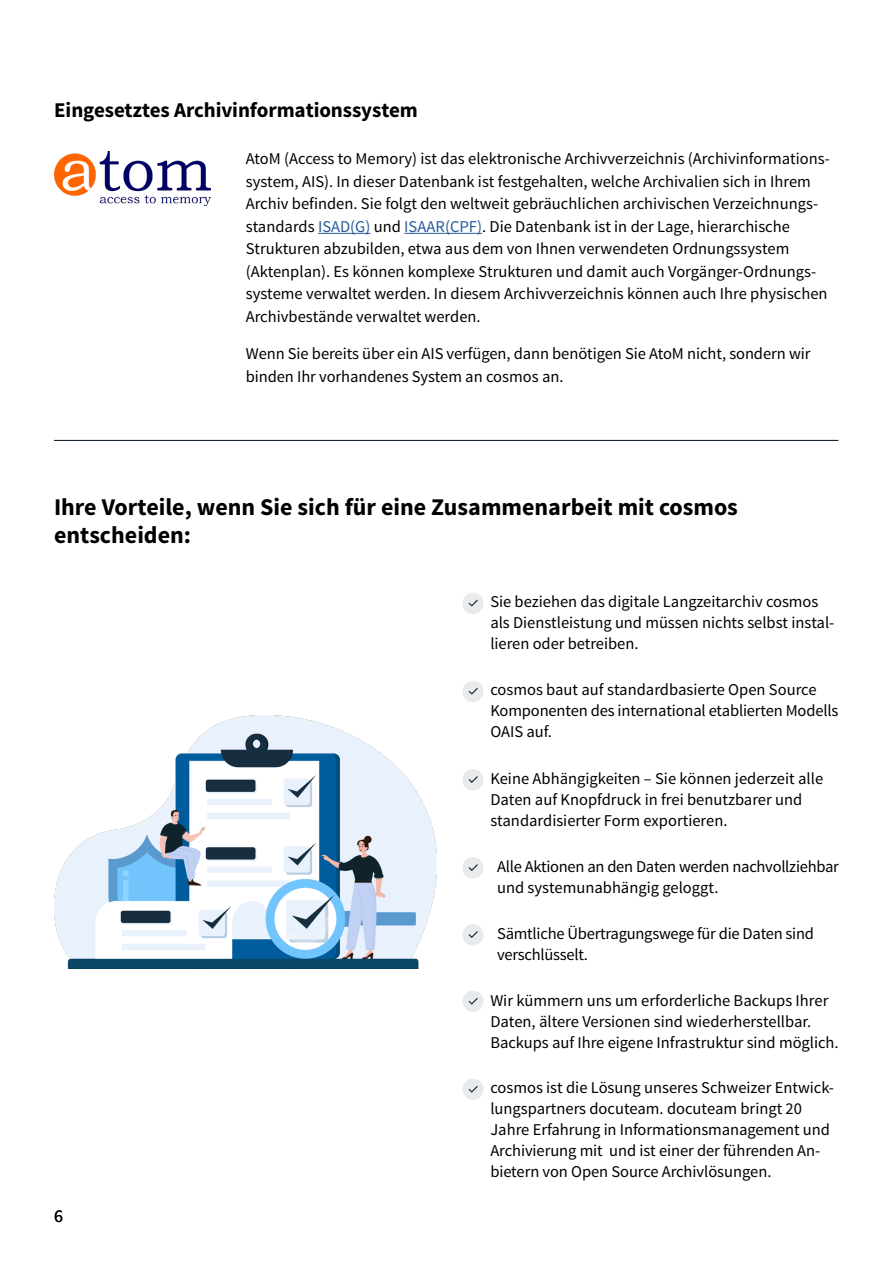
<style>
.page{position:relative;width:893px;height:1263px;background:#fff}
.page>*{position:absolute;margin:0;border:0;box-sizing:border-box;transform-origin:0 0}
.t1{font:700 24px/28.5px "Source Sans Pro";color:#000}
.t2{font:700 21px "Source Sans Pro";letter-spacing:-.005em;color:#000}
.t3{font:18px "Source Sans Pro";color:#000}
.t4{font:16.5px/21px "Source Sans Pro";color:#000}
.s1{color:#275b9b}
</style>
<div class="page">
<hr style="left:318px;top:233px;width:52px;height:1px;background:#275b9b">
<hr style="left:404px;top:233px;width:78px;height:1px;background:#275b9b">
<img style="left:54px;top:715px;width:382px;height:253px">
<img style="left:54px;top:151px;width:156px;height:54px">
<hr style="left:54px;top:440px;width:784px;height:1px;background:#1a2838">
<div style="left:462px;top:592px;width:21px;height:22px;background:#e8eaec;border-radius:10px"></div>
<svg style="left:468px;top:599px;width:10px;height:8px"></svg>
<div style="left:462px;top:681px;width:21px;height:21px;background:#e8eaec;border-radius:10px"></div>
<svg style="left:468px;top:688px;width:10px;height:7px"></svg>
<div style="left:462px;top:769px;width:21px;height:21px;background:#e8eaec;border-radius:10px"></div>
<svg style="left:468px;top:776px;width:10px;height:7px"></svg>
<div style="left:462px;top:857px;width:21px;height:21px;background:#e8eaec;border-radius:10px"></div>
<svg style="left:468px;top:864px;width:10px;height:7px"></svg>
<div style="left:462px;top:924px;width:21px;height:21px;background:#e8eaec;border-radius:10px"></div>
<svg style="left:468px;top:931px;width:10px;height:7px"></svg>
<div style="left:462px;top:991px;width:21px;height:21px;background:#e8eaec;border-radius:10px"></div>
<svg style="left:468px;top:998px;width:10px;height:7px"></svg>
<div style="left:462px;top:1079px;width:21px;height:21px;background:#e8eaec;border-radius:10px"></div>
<svg style="left:468px;top:1086px;width:10px;height:7px"></svg>
<p class="t2" style="left:54px;top:97px;width:365px">Eingesetztes Archivinformationssystem</p>
<p class="t4" style="left:246px;top:148px;width:586px;line-height:22.5px">AtoM (Access to Memory) ist das elektronische Archivverzeichnis (Archivinformations&shy;system, AIS). In dieser Datenbank ist festgehalten, welche Archivalien sich in Ihrem Archiv befinden. Sie folgt den weltweit gebräuchlichen archivischen Verzeichnungs&shy;standards <span class="s1">ISAD(G)</span> und <span class="s1">ISAAR(CPF)</span>. Die Datenbank ist in der Lage, hierarchische Strukturen abzubilden, etwa aus dem von Ihnen verwendeten Ordnungssystem (Aktenplan). Es können komplexe Strukturen und damit auch Vorgänger-Ordnungs&shy;systeme verwaltet werden. In diesem Archivverzeichnis können auch Ihre physischen Archivbestände verwaltet werden.</p>
<p class="t4" style="left:246px;top:343px;width:566px;line-height:22.5px">Wenn Sie bereits über ein AIS verfügen, dann benötigen Sie AtoM nicht, sondern wir binden Ihr vorhandenes System an cosmos an.</p>
<h1 class="t1" style="left:54px;top:494px;width:685px">Ihre Vorteile, wenn Sie sich für eine Zusammenarbeit mit cosmos entscheiden:</h1>
<p class="t4" style="left:490px;top:591px;width:345px">Sie beziehen das digitale Langzeitarchiv cosmos als Dienstleistung und müssen nichts selbst instal&shy;lieren oder betreiben.</p>
<p class="t4" style="left:490px;top:679px;width:350px">cosmos baut auf standardbasierte Open Source<br>Komponenten des international etablierten Modells<br>OAIS auf.</p>
<p class="t4" style="left:490px;top:768px;width:334px">Keine Abhängigkeiten – Sie können jederzeit alle<br>Daten auf Knopfdruck in frei benutzbarer und standardisierter Form exportieren.</p>
<p class="t4" style="left:497px;top:856px;width:343px">Alle Aktionen an den Daten werden nachvollziehbar und systemunabhängig geloggt.</p>
<p class="t4" style="left:497px;top:923px;width:318px">Sämtliche Übertragungswege für die Daten sind verschlüsselt.</p>
<p class="t3" style="left:54px;top:1205px;width:10px">6</p>
<p class="t4" style="left:490px;top:990px;width:350px">Wir kümmern uns um erforderliche Backups Ihrer<br>Daten, ältere Versionen sind wiederherstellbar.<br>Backups auf Ihre eigene Infrastruktur sind möglich.</p>
<p class="t4" style="left:490px;top:1077px;width:345px">cosmos ist die Lösung unseres Schweizer Entwick&shy;lungspartners docuteam. docuteam bringt 20<br>Jahre Erfahrung in Informationsmanagement und Archivierung mit und ist einer der führenden An&shy;bietern von Open Source Archivlösungen.</p>
</div>
